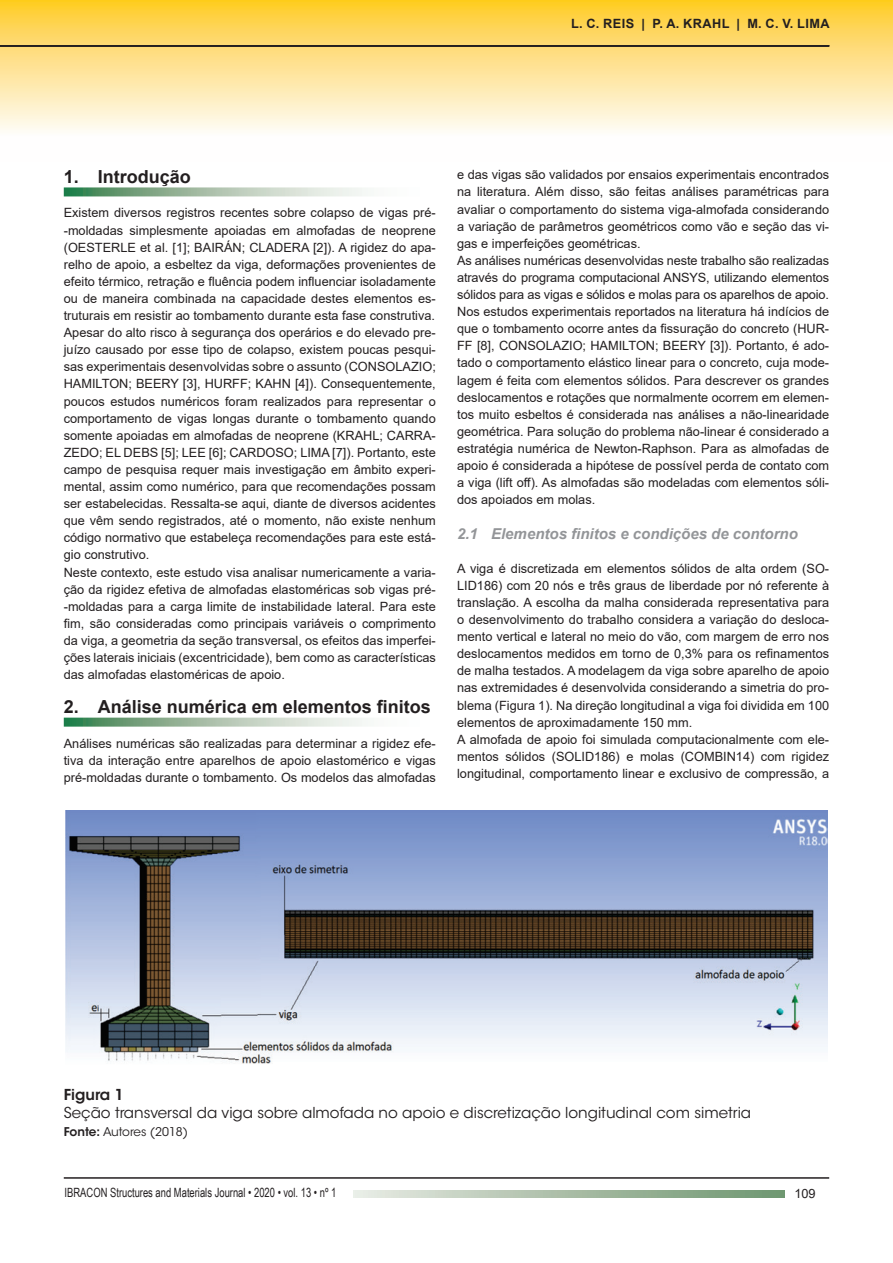
<style>
.page{position:relative;width:893px;height:1263px;background:#fff}
.page>*{position:absolute;margin:0;border:0;box-sizing:border-box;transform-origin:0 0}
.t1{font:700 18px "Arial";color:#231f20}
.t2{font:15px "ITC Avant Garde Std";color:#231f20}
.t3{font:italic 700 15px "Arial";color:#939598}
.t4{font:600 15px "ITC Avant Garde Std";color:#231f20}
.t5{font:12.75px/17.1px "Arial";color:#231f20}
.t6{font:12.75px "Arial Narrow";color:#231f20;scale:.9 1}
.t7{font:700 12.75px "Arial";letter-spacing:.035em;color:#231f20}
.t8{font:12px "ITC Avant Garde Std";color:#231f20}
.s1{font-weight:600}
</style>
<div class="page">
<svg style="left:0;top:0;width:893px;height:131px;background:#fee28f"></svg>
<hr style="left:0;top:45px;width:829px;height:2px;background:#231f20">
<svg style="left:64px;top:187px;width:299px;height:9px;background:#a6c2ab"></svg>
<svg style="left:64px;top:718px;width:299px;height:9px;background:#a5c1aa"></svg>
<hr style="left:64px;top:1177px;width:765px;height:2px;background:#231f20">
<svg style="left:354px;top:1190px;width:430px;height:8px;background:#a9bea7"></svg>
<img style="left:65px;top:810px;width:763px;height:254px">
<p class="t7" style="left:571px;top:15px;width:260px">L. C. REIS | P. A. KRAHL | M. C. V. LIMA</p>
<h1 class="t1" style="left:64px;top:164px;width:129px">1. Introdução</h1>
<p class="t5" style="left:64px;top:204px;width:374px">Existem diversos registros recentes sobre colapso de vigas pré--moldadas simplesmente apoiadas em almofadas de neoprene (OESTERLE et al. [1]; BAIRÁN; CLADERA [2]). A rigidez do apa&shy;relho de apoio, a esbeltez da viga, deformações provenientes de efeito térmico, retração e fluência podem influenciar isoladamente ou de maneira combinada na capacidade destes elementos es&shy;truturais em resistir ao tombamento durante esta fase construtiva.<br>Apesar do alto risco à segurança dos operários e do elevado pre&shy;juízo causado por esse tipo de colapso, existem poucas pesqui&shy;sas experimentais desenvolvidas sobre o assunto (CONSOLAZIO; HAMILTON; BEERY [3], HURFF; KAHN [4]). Consequentemente, poucos estudos numéricos foram realizados para representar o comportamento de vigas longas durante o tombamento quando somente apoiadas em almofadas de neoprene (KRAHL; CARRA-ZEDO; EL DEBS [5]; LEE [6]; CARDOSO; LIMA [7]). Portanto, este campo de pesquisa requer mais investigação em âmbito experi&shy;mental, assim como numérico, para que recomendações possam ser estabelecidas. Ressalta-se aqui, diante de diversos acidentes que vêm sendo registrados, até o momento, não existe nenhum código normativo que estabeleça recomendações para este está&shy;gio construtivo.<br>Neste contexto, este estudo visa analisar numericamente a varia&shy;ção da rigidez efetiva de almofadas elastoméricas sob vigas pré--moldadas para a carga limite de instabilidade lateral. Para este fim, são consideradas como principais variáveis o comprimento da viga, a geometria da seção transversal, os efeitos das imperfei&shy;ções laterais iniciais (excentricidade), bem como as características das almofadas elastoméricas de apoio.</p>
<h1 class="t1" style="left:64px;top:694px;width:369px">2. Análise numérica em elementos finitos</h1>
<p class="t5" style="left:64px;top:734px;width:374px;text-align:justify">Análises numéricas são realizadas para determinar a rigidez efe&shy;tiva da interação entre aparelhos de apoio elastomérico e vigas pré-moldadas durante o tombamento. Os modelos das almofadas</p>
<p class="t5" style="left:457px;top:166px;width:374px">e das vigas são validados por ensaios experimentais encontrados na literatura. Além disso, são feitas análises paramétricas para avaliar o comportamento do sistema viga-almofada considerando a variação de parâmetros geométricos como vão e seção das vi&shy;gas e imperfeições geométricas.<br>As análises numéricas desenvolvidas neste trabalho são realizadas através do programa computacional ANSYS, utilizando elementos sólidos para as vigas e sólidos e molas para os aparelhos de apoio.<br>Nos estudos experimentais reportados na literatura há indícios de que o tombamento ocorre antes da fissuração do concreto (HUR-FF [8], CONSOLAZIO; HAMILTON; BEERY [3]). Portanto, é ado&shy;tado o comportamento elástico linear para o concreto, cuja mode&shy;lagem é feita com elementos sólidos. Para descrever os grandes deslocamentos e rotações que normalmente ocorrem em elemen&shy;tos muito esbeltos é considerada nas análises a não-linearidade geométrica. Para solução do problema não-linear é considerado a estratégia numérica de Newton-Raphson. Para as almofadas de apoio é considerada a hipótese de possível perda de contato com a viga (lift off). As almofadas são modeladas com elementos sóli&shy;dos apoiados em molas.</p>
<p class="t3" style="left:457px;top:523px;width:342px">2.1 Elementos finitos e condições de contorno</p>
<p class="t5" style="left:457px;top:560px;width:374px">A viga é discretizada em elementos sólidos de alta ordem (SO-LID186) com 20 nós e três graus de liberdade por nó referente à translação. A escolha da malha considerada representativa para o desenvolvimento do trabalho considera a variação do desloca&shy;mento vertical e lateral no meio do vão, com margem de erro nos deslocamentos medidos em torno de 0,3% para os refinamentos de malha testados. A modelagem da viga sobre aparelho de apoio nas extremidades é desenvolvida considerando a simetria do pro&shy;blema (Figura 1). Na direção longitudinal a viga foi dividida em 100 elementos de aproximadamente 150 mm.<br>A almofada de apoio foi simulada computacionalmente com ele&shy;mentos sólidos (SOLID186) e molas (COMBIN14) com rigidez longitudinal, comportamento linear e exclusivo de compressão, a</p>
<p class="t4" style="left:64px;top:1085px;width:62px">Figura 1</p>
<p class="t2" style="left:64px;top:1103px;width:689px">Seção transversal da viga sobre almofada no apoio e discretização longitudinal com simetria</p>
<p class="t8" style="left:64px;top:1124px;width:126px"><span class="s1">Fonte:</span> Autores (2018)</p>
<p class="t6" style="left:65px;top:1183px;width:303px">IBRACON Structures and Materials Journal • 2020 • vol. 13 • nº 1</p>
<p class="t5" style="left:794px;top:1185px;width:23px">109</p>
</div>
